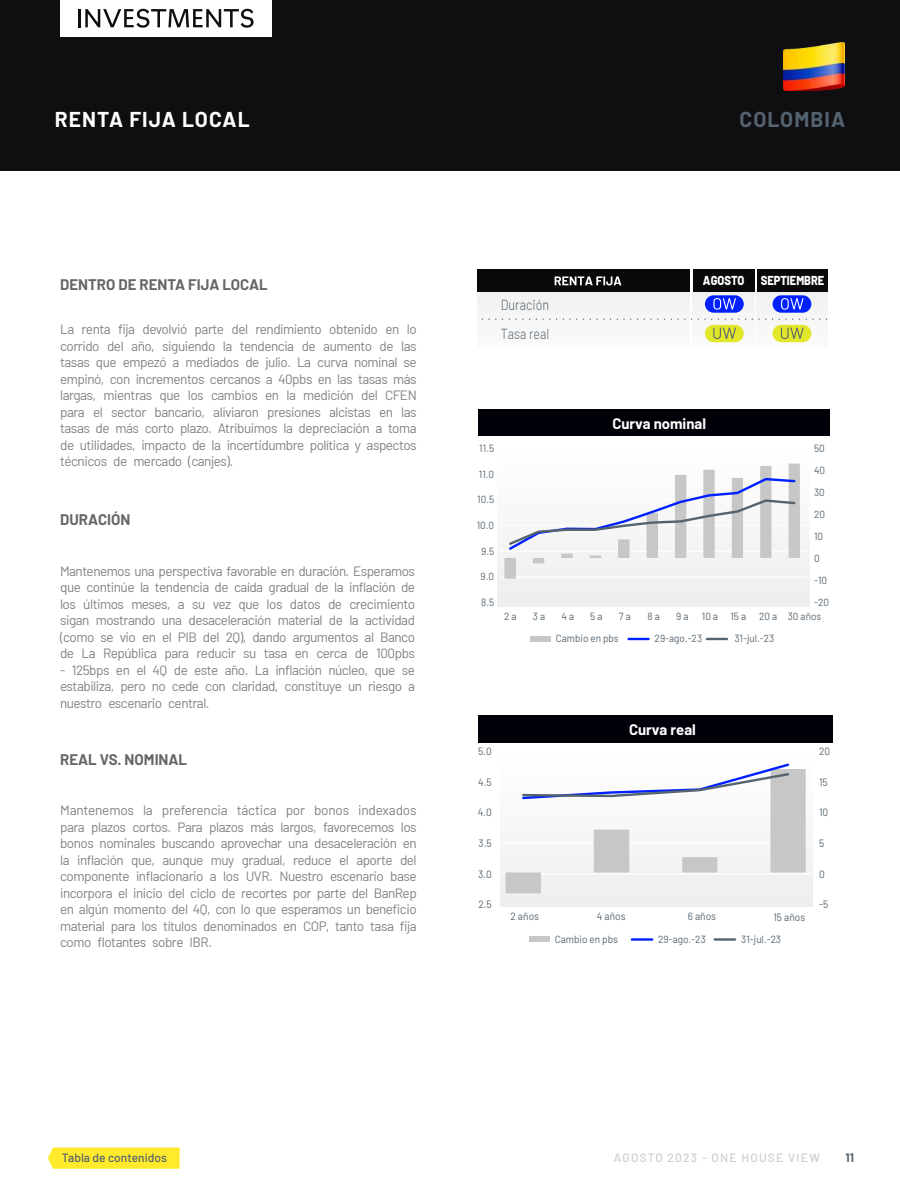
<style>
.page{position:relative;width:900px;height:1200px;background:#fff}
.page>*{position:absolute;margin:0;border:0;box-sizing:border-box;transform-origin:0 0}
.t1{font:700 21px "Barlow";letter-spacing:.05em;color:#fff}
.t2{font:700 21px "Barlow";letter-spacing:.05em;color:#54636f}
.t3{font:700 15px "Barlow";color:#666}
.t4{font:700 14.85px "Barlow";color:#fff}
.t5{font:300 14.55px/28.2px "Barlow";color:#55646f;scale:.86 1}
.t6{font:13.5px/16.5px "Barlow";letter-spacing:-.035em;color:#818181;text-align:justify}
.t7{font:800 12.9px "Barlow";color:#fff;scale:.86 1}
.t8{font:500 12px "Barlow";letter-spacing:.1em;color:#cdcdcd}
.t9{font:500 12px "Barlow";color:#54636f}
.t10{font:700 12px "Barlow";color:#54636f}
.t11{font:10.65px "Barlow";color:#55646f;scale:.95 1}
.t12{font:10.5px "Barlow";color:#55646f;scale:.95 1}
.t13{font:10.35px "Barlow";letter-spacing:.005em;color:#55646f;scale:.95 1}
.s1{color:#505565}
</style>
<div class="page">
<div style="left:497px;top:445px;width:312px;height:161px;background:linear-gradient(to right,#f5f5f5,#f5f5f5)"></div>
<hr style="left:500px;top:576px;width:307px;height:2px;background:#fff">
<hr style="left:500px;top:551px;width:307px;height:1px;background:#fff">
<hr style="left:500px;top:525px;width:307px;height:1px;background:#fff">
<hr style="left:500px;top:499px;width:307px;height:1px;background:#fff">
<hr style="left:500px;top:473px;width:307px;height:1px;background:#fff">
<div style="left:478px;top:409px;width:351px;height:27px;background:#000009"></div>
<div style="left:531px;top:636px;width:20px;height:6px;background:#c7c7c7"></div>
<hr style="left:629px;top:638px;width:20px;height:2px;background:#0020ff">
<hr style="left:707px;top:638px;width:20px;height:2px;background:#55646f">
<svg style="left:504px;top:464px;width:296px;height:115px"></svg>
<div style="left:501px;top:754px;width:311px;height:153px;background:linear-gradient(to right,#f4f4f4,#f4f4f4)"></div>
<hr style="left:501px;top:873px;width:311px;height:2px;background:#fff">
<hr style="left:501px;top:842px;width:312px;height:2px;background:#fff">
<hr style="left:502px;top:812px;width:312px;height:1px;background:#fff">
<hr style="left:503px;top:781px;width:312px;height:1px;background:#fff">
<div style="left:478px;top:716px;width:354px;height:27px;background:#000009"></div>
<div style="left:529px;top:937px;width:21px;height:5px;background:#c7c7c7"></div>
<hr style="left:632px;top:938px;width:20px;height:3px;background:#0020ff">
<hr style="left:715px;top:938px;width:20px;height:3px;background:#55646f">
<svg style="left:506px;top:762px;width:300px;height:131px"></svg>
<div style="left:477px;top:289px;width:213px;height:59px;background:#f6f6f6"></div>
<svg style="left:693px;top:291px;width:61px;height:52px"></svg>
<svg style="left:757px;top:291px;width:70px;height:52px"></svg>
<div style="left:693px;top:269px;width:61px;height:22px;background:#090909"></div>
<div style="left:757px;top:269px;width:70px;height:22px;background:#090909"></div>
<div style="left:477px;top:269px;width:213px;height:23px;background:#090909"></div>
<svg style="left:482px;top:319px;width:345px;height:1px"></svg>
<svg style="left:555px;top:276px;width:66px;height:9px"></svg>
<div style="left:705px;top:295px;width:39px;height:18px;background:#0020ff;border-radius:9px"></div>
<svg style="left:713px;top:298px;width:23px;height:12px"></svg>
<div style="left:773px;top:295px;width:38px;height:18px;background:#0020ff;border-radius:9px"></div>
<svg style="left:781px;top:298px;width:23px;height:12px"></svg>
<div style="left:705px;top:325px;width:39px;height:17px;background:#e2e72a;border-radius:9px"></div>
<svg style="left:713px;top:328px;width:23px;height:11px"></svg>
<div style="left:773px;top:325px;width:38px;height:17px;background:#e2e72a;border-radius:9px"></div>
<svg style="left:781px;top:328px;width:23px;height:11px"></svg>
<div style="left:0;top:0;width:900px;height:170px;background:#0f0f11"></div>
<img style="left:783px;top:42px;width:61px;height:48px">
<div style="left:60px;top:0;width:212px;height:36px;background:#fff"></div>
<hr style="left:78px;top:9px;width:3px;height:18px;background:#0f0f11">
<svg style="left:85px;top:9px;width:169px;height:19px"></svg>
<svg style="left:48px;top:1148px;width:132px;height:21px;background:#ffea32"></svg>
<h1 class="t1" style="left:55px;top:104px;width:196px">RENTA FIJA LOCAL</h1>
<h1 class="t2" style="left:740px;top:104px;width:107px">COLOMBIA</h1>
<p class="t3" style="left:60px;top:273px;width:209px">DENTRO DE RENTA FIJA LOCAL</p>
<p class="t7" style="left:703px;top:271px;width:50px">AGOSTO</p>
<p class="t7" style="left:761px;top:271px;width:76px">SEPTIEMBRE</p>
<p class="t6" style="left:60px;top:320px;width:358px">La renta fija devolvió parte del rendimiento obtenido en lo corrido del año, siguiendo la tendencia de aumento de las tasas que empezó a mediados de julio. La curva nominal se empinó, con incrementos cercanos a 40pbs en las tasas más largas, mientras que los cambios en la medición del CFEN para el sector bancario, aliviaron presiones alcistas en las tasas de más corto plazo. Atribuimos la depreciación a toma de utilidades, impacto de la incertidumbre política y aspectos técnicos de mercado (canjes).</p>
<p class="t3" style="left:60px;top:508px;width:72px">DURACIÓN</p>
<p class="t6" style="left:60px;top:562px;width:357px">Mantenemos una perspectiva favorable en duración. Esperamos que continúe la tendencia de caída gradual de la inflación de los últimos meses, a su vez que los datos de crecimiento sigan mostrando una desaceleración material de la actividad (como se vio en el PIB del 2Q), dando argumentos al Banco de La República para reducir su tasa en cerca de 100pbs</p>
<p class="t6" style="left:60px;top:661px;width:357px">- 125bps en el 4Q de este año. La inflación núcleo, que se estabiliza, pero no cede con claridad, constituye un riesgo a nuestro escenario central.</p>
<p class="t3" style="left:60px;top:748px;width:129px">REAL VS. NOMINAL</p>
<p class="t6" style="left:60px;top:801px;width:358px">Mantenemos la preferencia táctica por bonos indexados para plazos cortos. Para plazos más largos, favorecemos los bonos nominales buscando aprovechar una desaceleración en la inflación que, aunque muy gradual, reduce el aporte del componente inflacionario a los UVR. Nuestro escenario base incorpora el inicio del ciclo de recortes por parte del BanRep en algún momento del 4Q, con lo que esperamos un beneficio material para los títulos denominados en COP, tanto tasa fija como flotantes sobre IBR.</p>
<p class="t5" style="left:501px;top:290px;width:58px">Duració<span class="s1">n<br></span>Tasa real</p>
<p class="t13" style="left:479px;top:441px;width:17px">11.5</p>
<p class="t13" style="left:479px;top:466px;width:18px">11.0</p>
<p class="t13" style="left:477px;top:492px;width:19px">10.5</p>
<p class="t13" style="left:477px;top:518px;width:20px">10.0</p>
<p class="t13" style="left:481px;top:543px;width:15px">9.5</p>
<p class="t13" style="left:481px;top:569px;width:16px">9.0</p>
<p class="t13" style="left:481px;top:595px;width:15px">8.5</p>
<p class="t4" style="left:612px;top:412px;width:95px">Curva nominal</p>
<p class="t13" style="left:814px;top:441px;width:13px">50</p>
<p class="t13" style="left:814px;top:463px;width:13px">40</p>
<p class="t13" style="left:814px;top:485px;width:13px">30</p>
<p class="t13" style="left:814px;top:507px;width:13px">20</p>
<p class="t13" style="left:814px;top:529px;width:11px">10</p>
<p class="t13" style="left:814px;top:551px;width:7px">0</p>
<p class="t13" style="left:814px;top:573px;width:15px">-10</p>
<p class="t13" style="left:814px;top:595px;width:17px">-20</p>
<p class="t13" style="left:504px;top:609px;width:15px">2 a</p>
<p class="t13" style="left:533px;top:609px;width:14px">3 a</p>
<p class="t13" style="left:562px;top:609px;width:15px">4 a</p>
<p class="t13" style="left:590px;top:609px;width:14px">5 a</p>
<p class="t13" style="left:619px;top:609px;width:14px">7 a</p>
<p class="t13" style="left:648px;top:609px;width:14px">8 a</p>
<p class="t13" style="left:676px;top:609px;width:14px">9 a</p>
<p class="t13" style="left:702px;top:609px;width:127px">10 a 15 a 20 a 30 años</p>
<p class="t13" style="left:556px;top:631px;width:68px">Cambio en pbs</p>
<p class="t13" style="left:655px;top:631px;width:52px">29-ago.-23</p>
<p class="t13" style="left:734px;top:631px;width:43px">31-jul.-23</p>
<p class="t4" style="left:629px;top:718px;width:68px">Curva real</p>
<p class="t11" style="left:478px;top:744px;width:16px">5.0</p>
<p class="t11" style="left:819px;top:744px;width:13px">20</p>
<p class="t11" style="left:478px;top:774px;width:16px">4.5</p>
<p class="t11" style="left:819px;top:774px;width:11px">15</p>
<p class="t11" style="left:478px;top:805px;width:16px">4.0</p>
<p class="t11" style="left:819px;top:805px;width:11px">10</p>
<p class="t11" style="left:479px;top:835px;width:15px">3.5</p>
<p class="t11" style="left:819px;top:835px;width:7px">5</p>
<p class="t11" style="left:478px;top:866px;width:16px">3.0</p>
<p class="t11" style="left:819px;top:866px;width:8px">0</p>
<p class="t11" style="left:478px;top:897px;width:16px">2.5</p>
<p class="t11" style="left:819px;top:897px;width:11px">-5</p>
<p class="t11" style="left:511px;top:909px;width:32px">2 años</p>
<p class="t11" style="left:597px;top:909px;width:32px">4 años</p>
<p class="t11" style="left:688px;top:909px;width:31px">6 años</p>
<p class="t11" style="left:773px;top:909px;width:35px">15 años</p>
<p class="t12" style="left:658px;top:932px;width:52px">29-ago.-23</p>
<p class="t12" style="left:741px;top:932px;width:43px">31-jul.-23</p>
<p class="t12" style="left:555px;top:932px;width:68px">Cambio en pbs</p>
<p class="t9" style="left:62px;top:1149px;width:107px">Tabla de contenidos</p>
<p class="t8" style="left:614px;top:1149px;width:208px">AGOSTO 2023 - ONE HOUSE VIEW</p>
<p class="t10" style="left:845px;top:1149px;width:10px">11</p>
</div>
